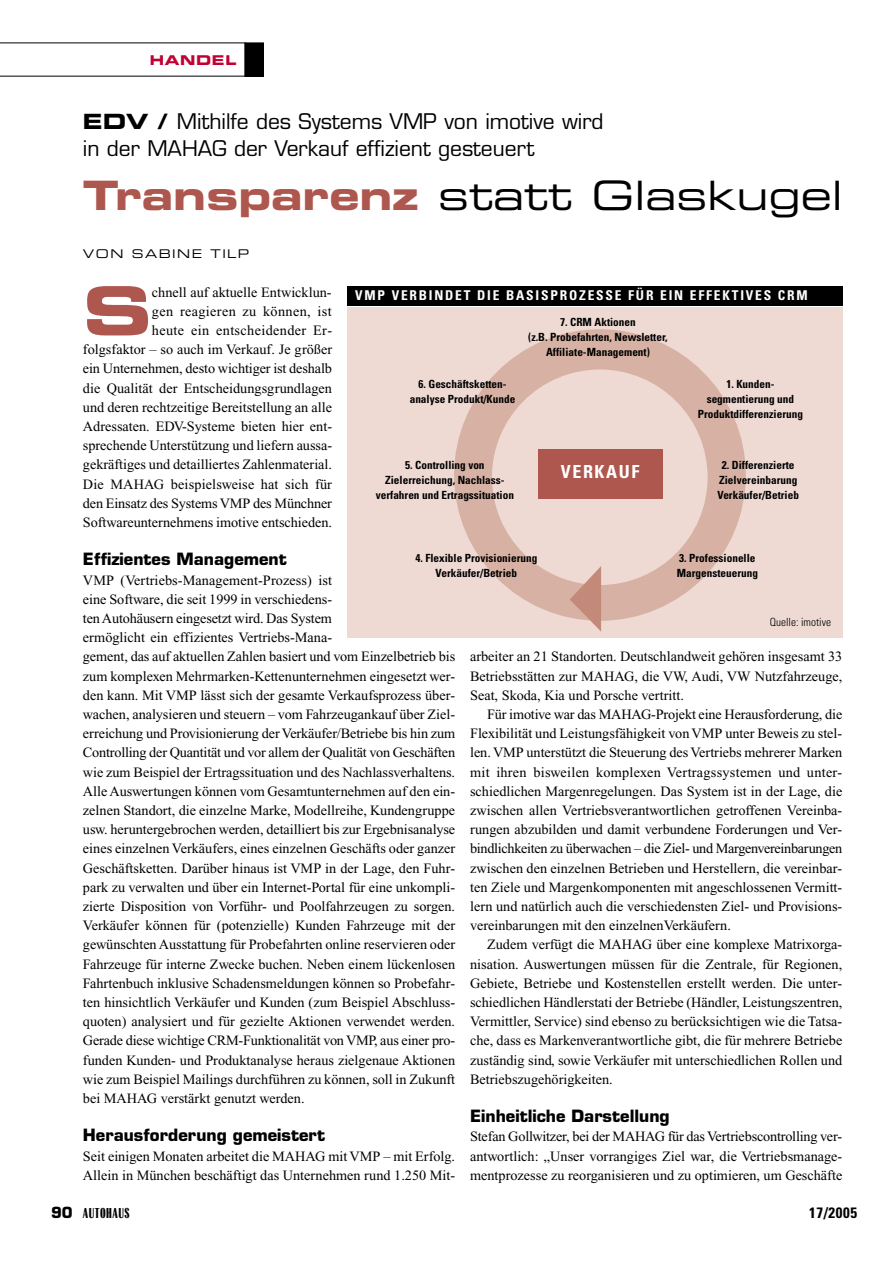
<style>
.page{position:relative;width:893px;height:1263px;background:#fff}
.page>*{position:absolute;margin:0;border:0;box-sizing:border-box;transform-origin:0 0}
.t1{font:66.75px "Eurostile Bold Extended Two";color:#ad574f}
.t2{font:40.5px "Eurostile Extended Two";color:#000}
.t3{font:21px/27px "Eurostile";color:#000}
.t4{font:700 condensed 18px "Univers";letter-spacing:.09em;color:#fff}
.t5{font:700 16.5px "Eurostile";color:#000}
.t6{font:15px "Radiant EF Display Cond No 4";letter-spacing:.035em;color:#000}
.t7{font:700 condensed 15px "Univers";letter-spacing:.045em;color:#000}
.t8{font:14.25px/19.2px "Times";color:#000;text-align:justify}
.t9{font:700 condensed 13.5px "Univers";letter-spacing:.135em;color:#fff}
.t10{font:13.5px "Eurostile Bold Extended Two";letter-spacing:.05em;color:#c30034}
.t11{font:12px "Eurostile Extended Two";letter-spacing:.115em;color:#000}
.t12{font:700 condensed 11.25px/15px "Univers";color:#000;text-align:center}
.t13{font:300 condensed 11.25px "Univers";color:#000}
.s1{font-family:"Eurostile Bold Extended Two"}
.s2{font-family:"Eurostile Bold Extended Two";color:#ad574f}
.s3{font-family:"Eurostile";font-weight:700}
</style>
<div class="page">
<svg style="left:0;top:43px;width:244px;height:34px"></svg>
<div style="left:245px;top:43px;width:18px;height:33px;background:#000"></div>
<div style="left:244px;top:43px;width:20px;height:34px;border:1px solid #000"></div>
<div style="left:347px;top:308px;width:495px;height:330px;background:#eedad3"></div>
<div style="left:347px;top:286px;width:495px;height:19px;background:#000"></div>
<div style="left:454px;top:329px;width:291px;height:292px;background:#d7b1a3;border-radius:50%"></div>
<div style="left:492px;top:370px;width:215px;height:215px;background:#eedad3;border-radius:50%"></div>
<div style="left:538px;top:449px;width:124px;height:49px;background:#ad574f"></div>
<svg style="left:570px;top:566px;width:31px;height:66px"></svg>
<p class="t10" style="left:150px;top:55px;width:88px">HANDEL</p>
<h3 class="t3" style="left:83px;top:110px;width:522px"><span class="s1">EDV /</span> Mithilfe des Systems VMP von imotive wird in der MAHAG der Verkauf effizient gesteuert</h3>
<h2 class="t2" style="left:83px;top:180px;width:761px"><span class="s2">Transparenz</span> statt Glaskugel</h2>
<p class="t11" style="left:83px;top:249px;width:168px">VON SABINE TILP</p>
<p class="t9" style="left:355px;top:291px;width:454px">VMP VERBINDET DIE BASISPROZESSE FÜR EIN EFFEKTIVES CRM</p>
<h1 class="t1" style="left:83px;top:287px;width:71px">S</h1>
<p class="t8" style="left:83px;top:284px;width:251px;text-align:right">chnell auf aktuelle Entwicklun-<br>gen reagieren zu können, ist<br>heute ein entscheidender Er-<br>folgsfaktor – so auch im Verkauf. Je größer ein Unternehmen, desto wichtiger ist deshalb die Qualität der Entscheidungsgrundlagen und deren rechtzeitige Bereitstellung an alle Adressaten. EDV-Systeme bieten hier ent&shy;sprechende Unterstützung und liefern aussa&shy;gekräftiges und detailliertes Zahlenmaterial.<br>Die MAHAG beispielsweise hat sich für den Einsatz des Systems VMP des Münchner Softwareunternehmens imotive entschieden.</p>
<p class="t5" style="left:83px;top:553px;width:205px">Effizientes Management</p>
<p class="t8" style="left:83px;top:572px;width:374px;text-align:left">VMP (Vertriebs-Management-Prozess) ist<br>eine Software, die seit 1999 in verschiedens-<br>ten Autohäusern eingesetzt wird. Das System<br>ermöglicht ein effizientes Vertriebs-Mana-<br>gement, das auf aktuellen Zahlen basiert und vom Einzelbetrieb bis zum komplexen Mehrmarken-Kettenunternehmen eingesetzt wer&shy;den kann. Mit VMP lässt sich der gesamte Verkaufsprozess über&shy;wachen, analysieren und steuern – vom Fahrzeugankauf über Ziel&shy;erreichung und Provisionierung der Verkäufer/Betriebe bis hin zum Controlling der Quantität und vor allem der Qualität von Geschäften wie zum Beispiel der Ertragssituation und des Nachlassverhaltens.<br>Alle Auswertungen können vom Gesamtunternehmen auf den ein&shy;zelnen Standort, die einzelne Marke, Modellreihe, Kundengruppe usw. heruntergebrochen werden, detailliert bis zur Ergebnisanalyse eines einzelnen Verkäufers, eines einzelnen Geschäfts oder ganzer Geschäftsketten. Darüber hinaus ist VMP in der Lage, den Fuhr&shy;park zu verwalten und über ein Internet-Portal für eine unkompli&shy;zierte Disposition von Vorführ- und Poolfahrzeugen zu sorgen.<br>Verkäufer können für (potenzielle) Kunden Fahrzeuge mit der gewünschten Ausstattung für Probefahrten online reservieren oder Fahrzeuge für interne Zwecke buchen. Neben einem lückenlosen Fahrtenbuch inklusive Schadensmeldungen können so Probefahr&shy;ten hinsichtlich Verkäufer und Kunden (zum Beispiel Abschluss&shy;quoten) analysiert und für gezielte Aktionen verwendet werden.<br>Gerade diese wichtige CRM-Funktionalität von VMP, aus einer pro&shy;funden Kunden- und Produktanalyse heraus zielgenaue Aktionen wie zum Beispiel Mailings durchführen zu können, soll in Zukunft bei MAHAG verstärkt genutzt werden.</p>
<p class="t5" style="left:83px;top:1129px;width:244px">Herausforderung gemeistert</p>
<p class="t8" style="left:83px;top:1148px;width:374px">Seit einigen Monaten arbeitet die MAHAG mit VMP – mit Erfolg.<br>Allein in München beschäftigt das Unternehmen rund 1.250 Mit-</p>
<p class="t12" style="left:528px;top:315px;width:141px">7. CRM Aktionen<br>(z.B. Probefahrten, Newsletter,<br>Affiliate-Management)</p>
<p class="t12" style="left:409px;top:377px;width:107px">6. Geschäftsketten&shy;analyse Produkt/Kunde</p>
<p class="t12" style="left:698px;top:377px;width:106px">1. Kunden&shy;segmentierung und<br>Produktdifferenzierung</p>
<p class="t12" style="left:717px;top:458px;width:83px">2. Differenzierte<br>Zielvereinbarung<br>Verkäufer/Betrieb</p>
<p class="t12" style="left:376px;top:459px;width:140px">5. Controlling von<br>Zielerreichung, Nachlass&shy;verfahren und Ertragssituation</p>
<p class="t4" style="left:561px;top:465px;width:80px">VERKAUF</p>
<p class="t12" style="left:415px;top:551px;width:123px">4. Flexible Provisionierung<br>Verkäufer/Betrieb</p>
<p class="t12" style="left:676px;top:552px;width:83px;text-align:left">3. Professionelle<br>Margensteuerung</p>
<p class="t13" style="left:769px;top:618px;width:63px">Quelle: imotive</p>
<p class="t8" style="left:470px;top:648px;width:374px">arbeiter an 21 Standorten. Deutschlandweit gehören insgesamt 33<br>Betriebsstätten zur MAHAG, die VW, Audi, VW Nutzfahrzeuge, Seat, Skoda, Kia und Porsche vertritt.</p>
<p class="t8" style="left:470px;top:706px;width:374px;text-indent:17px">Für imotive war das MAHAG-Projekt eine Herausforderung, die Flexibilität und Leistungsfähigkeit von VMP unter Beweis zu stel&shy;len. VMP unterstützt die Steuerung des Vertriebs mehrerer Marken mit ihren bisweilen komplexen Vertragssystemen und unter&shy;schiedlichen Margenregelungen. Das System ist in der Lage, die zwischen allen Vertriebsverantwortlichen getroffenen Vereinba&shy;rungen abzubilden und damit verbundene Forderungen und Ver&shy;bindlichkeiten zu überwachen – die Ziel- und Margenvereinbarungen zwischen den einzelnen Betrieben und Herstellern, die vereinbar&shy;ten Ziele und Margenkomponenten mit angeschlossenen Vermitt&shy;lern und natürlich auch die verschiedensten Ziel- und Provisions&shy;vereinbarungen mit den einzelnenVerkäufern.</p>
<p class="t8" style="left:470px;top:936px;width:374px;text-indent:17px">Zudem verfügt die MAHAG über eine komplexe Matrixorga&shy;nisation. Auswertungen müssen für die Zentrale, für Regionen, Gebiete, Betriebe und Kostenstellen erstellt werden. Die unter&shy;schiedlichen Händlerstati der Betriebe (Händler, Leistungszentren, Vermittler, Service) sind ebenso zu berücksichtigen wie die Tatsa&shy;che, dass es Markenverantwortliche gibt, die für mehrere Betriebe zuständig sind, sowie Verkäufer mit unterschiedlichen Rollen und Betriebszugehörigkeiten.</p>
<p class="t5" style="left:470px;top:1110px;width:201px">Einheitliche Darstellung</p>
<p class="t8" style="left:470px;top:1128px;width:374px">Stefan Gollwitzer, bei der MAHAG für das Vertriebscontrolling ver&shy;antwortlich: „Unser vorrangiges Ziel war, die Vertriebsmanage&shy;mentprozesse zu reorganisieren und zu optimieren, um Geschäfte</p>
<p class="t6" style="left:51px;top:1208px;width:80px"><span class="s3">90</span> AUTOHAUS</p>
<p class="t7" style="left:809px;top:1207px;width:50px">17/2005</p>
</div>
